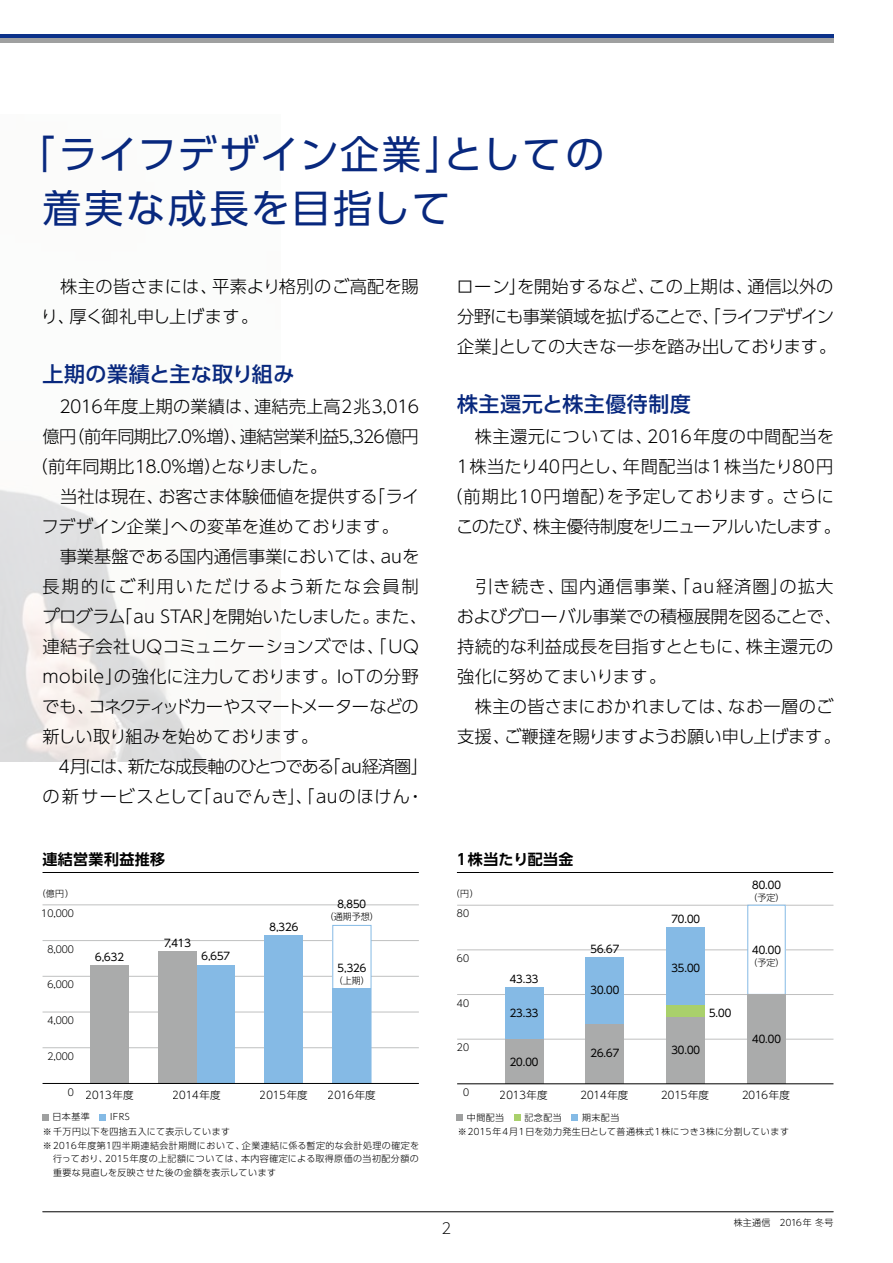
<style>
.page{position:relative;width:893px;height:1263px;background:#fff}
.page>*{position:absolute;margin:0;border:0;box-sizing:border-box;transform-origin:0 0}
.t1{font:39px/54px "UD Shin Go Pro";letter-spacing:.045em;color:#08287e}
.t2{font:500 21px "UD Shin Go Pro";letter-spacing:.025em;color:#08287e}
.t3{font:300 17.25px/30px "UD Shin Go Pro";letter-spacing:-.005em;color:#000}
.t4{font:300 17.25px/30px "UD Shin Go Pro";letter-spacing:-.025em;color:#000}
.t5{font:300 17.25px/30px "UD Shin Go Pro";letter-spacing:.025em;color:#000}
.t6{font:300 17.25px "UD Shin Go Pro";letter-spacing:-.08em;color:#000}
.t7{font:300 17.25px "UD Shin Go Pro";letter-spacing:-.03em;color:#000}
.t8{font:300 17.25px "UD Shin Go Pro";letter-spacing:-.045em;color:#000}
.t9{font:300 17.25px "UD Shin Go Pro";letter-spacing:.02em;color:#000}
.t10{font:300 17.25px "UD Shin Go Pro";letter-spacing:.055em;color:#000}
.t11{font:300 17.25px "UD Shin Go Pro";letter-spacing:-.06em;color:#000}
.t12{font:300 17.25px "UD Shin Go Pro";letter-spacing:.045em;color:#000}
.t13{font:300 17.25px "UD Shin Go Pro";letter-spacing:.11em;color:#000}
.t14{font:700 15px "UD Shin Go Pro De";letter-spacing:.025em;color:#000}
.t15{font:200 15px "MO Clear Tone SG";color:#000}
.t16{font:10.5px "MO Clear Tone SG";color:#000}
.t17{font:300 10.5px "MO Clear Tone SG";color:#000}
.t18{font:300 9.75px "MO Clear Tone SG";color:#000}
.t19{font:300 9px "UD Shin Go Pro";letter-spacing:.05em;color:#000}
.t20{font:300 9px "UD Shin Go Pro";letter-spacing:-.155em;color:#000}
.s1{font-family:"MO Clear Tone SG"}
.s2{font-family:"MO Clear Tone SG";font-weight:600}
.s3{font-family:"UD Shin Go Pro"}
</style>
<div class="page">
<img style="left:0;top:489px;width:205px;height:272px">
<hr style="left:43px;top:1047px;width:376px;height:1px;background:#bfc0c0">
<hr style="left:43px;top:1012px;width:376px;height:1px;background:#bfc0c0">
<hr style="left:43px;top:976px;width:376px;height:1px;background:#bfc0c0">
<hr style="left:43px;top:940px;width:376px;height:1px;background:#bfc0c0">
<hr style="left:43px;top:904px;width:376px;height:1px;background:#bfc0c0">
<div style="left:197px;top:964px;width:38px;height:119px;background:#85bae5"></div>
<div style="left:90px;top:965px;width:39px;height:118px;background:#aaabab"></div>
<div style="left:158px;top:951px;width:39px;height:132px;background:#aaabab"></div>
<div style="left:265px;top:935px;width:38px;height:148px;background:#85bae5"></div>
<div style="left:333px;top:925px;width:38px;height:158px;background:#fff"></div>
<div style="left:332px;top:925px;width:39px;height:159px;border:1px solid #85bae5"></div>
<div style="left:333px;top:988px;width:38px;height:95px;background:#85bae5"></div>
<hr style="left:43px;top:1083px;width:376px;height:1px;background:#000">
<hr style="left:457px;top:1039px;width:376px;height:1px;background:#bfc0c0">
<hr style="left:457px;top:994px;width:376px;height:1px;background:#bfc0c0">
<hr style="left:457px;top:949px;width:376px;height:1px;background:#bfc0c0">
<hr style="left:457px;top:905px;width:376px;height:1px;background:#bfc0c0">
<div style="left:505px;top:987px;width:38px;height:52px;background:#85bae5"></div>
<div style="left:586px;top:957px;width:38px;height:67px;background:#85bae5"></div>
<div style="left:748px;top:905px;width:37px;height:89px;background:#fff"></div>
<div style="left:747px;top:905px;width:39px;height:90px;border:1px solid #85bae5"></div>
<div style="left:505px;top:1039px;width:38px;height:45px;background:#aaabab"></div>
<div style="left:586px;top:1024px;width:38px;height:60px;background:#aaabab"></div>
<div style="left:747px;top:994px;width:39px;height:90px;background:#aaabab"></div>
<div style="left:667px;top:927px;width:38px;height:79px;background:#85bae5"></div>
<div style="left:667px;top:1006px;width:38px;height:11px;background:#a9d06b"></div>
<div style="left:667px;top:1017px;width:38px;height:67px;background:#aaabab"></div>
<hr style="left:457px;top:1083px;width:376px;height:1px;background:#000">
<svg style="left:43px;top:1114px;width:6px;height:6px"></svg>
<svg style="left:100px;top:1114px;width:6px;height:6px"></svg>
<div style="left:457px;top:1114px;width:6px;height:7px;background:#9fa0a0"></div>
<div style="left:514px;top:1114px;width:7px;height:7px;background:#a9d06b"></div>
<div style="left:572px;top:1114px;width:6px;height:7px;background:#84bae5"></div>
<hr style="left:43px;top:872px;width:376px;height:1px;background:#000">
<hr style="left:457px;top:872px;width:376px;height:1px;background:#000">
<div style="left:0;top:34px;width:833px;height:9px;background:#0c328a"></div>
<div style="left:0;top:38px;width:833px;height:5px;background:#9fa0a0"></div>
<hr style="left:43px;top:1211px;width:790px;height:1px;background:#000">
<h1 class="t1" style="left:43px;top:126px;width:564px;text-indent:-27px">「ライフデザイン企業」としての着実な成長を目指して</h1>
<p class="t5" style="left:41px;top:271px;width:379px">　株主の皆さまには、平素より格別のご高配を賜り、厚く御礼申し上げます。</p>
<p class="t2" style="left:43px;top:357px;width:253px">上期の業績と主な取り組み</p>
<p class="t3" style="left:60px;top:391px;width:361px"><span class="s1">2016</span>年度上期の業績は、連結売上高<span class="s1">2</span>兆<span class="s1">3,016</span></p>
<p class="t8" style="left:43px;top:422px;width:378px">億円（前年同期比<span class="s1">7.0</span>％増）、連結営業利益<span class="s1">5,326</span>億円</p>
<p class="t7" style="left:30px;top:452px;width:298px">（前年同期比<span class="s1">18.0</span>％増）となりました。</p>
<p class="t3" style="left:43px;top:481px;width:378px">　当社は現在、お客さま体験価値を提供する「ライ</p>
<p class="t3" style="left:42px;top:511px;width:359px">フデザイン企業」への変革を進めております。</p>
<p class="t3" style="left:43px;top:541px;width:378px">　事業基盤である国内通信事業においては、<span class="s1">au</span>を</p>
<p class="t13" style="left:43px;top:572px;width:378px">長期的にご利用いただけるよう新たな会員制</p>
<p class="t7" style="left:42px;top:602px;width:387px">プログラム「<span class="s1">au STAR</span>」を開始いたしました。また、</p>
<p class="t3" style="left:43px;top:631px;width:378px">連結子会社<span class="s1">UQ</span>コミュニケーションズでは、「<span class="s1">UQ</span></p>
<p class="t9" style="left:43px;top:662px;width:378px"><span class="s1">mobile</span>」の強化に注力しております。<span class="s1">IoT</span>の分野</p>
<p class="t6" style="left:42px;top:692px;width:378px">でも、コネクティッドカーやスマートメーターなどの</p>
<p class="t3" style="left:43px;top:721px;width:277px">新しい取り組みを始めております。</p>
<p class="t6" style="left:59px;top:752px;width:371px"><span class="s1">4</span>月には、新たな成長軸のひとつである「<span class="s1">au</span>経済圏」</p>
<p class="t10" style="left:43px;top:782px;width:383px">の新サービスとして「<span class="s1">au</span>でんき」、「<span class="s1">au</span>のほけん・</p>
<p class="t4" style="left:457px;top:271px;width:381px">ローン」を開始するなど、この上期は、通信以外の分野にも事業領域を拡げることで、「ライフデザイン企業」としての大きな一歩を踏み出しております。</p>
<p class="t2" style="left:457px;top:387px;width:235px">株主還元と株主優待制度</p>
<p class="t5" style="left:457px;top:421px;width:378px">　株主還元については、<span class="s1">2016</span>年度の中間配当を</p>
<p class="t3" style="left:457px;top:451px;width:378px"><span class="s1">1</span>株当たり<span class="s1">40</span>円とし、年間配当は<span class="s1">1</span>株当たり<span class="s1">80</span>円</p>
<p class="t12" style="left:445px;top:482px;width:390px">（前期比<span class="s1">10</span>円増配）を予定しております。さらに</p>
<p class="t11" style="left:456px;top:512px;width:386px">このたび、株主優待制度をリニューアルいたします。</p>
<p class="t3" style="left:457px;top:571px;width:387px">　引き続き、国内通信事業、「<span class="s1">au</span>経済圏」の拡大およびグローバル事業での積極展開を図ることで、持続的な利益成長を目指すとともに、株主還元の強化に努めてまいります。<br>　株主の皆さまにおかれましては、なお一層のご支援、ご鞭撻を賜りますようお願い申し上げます。</p>
<p class="t14" style="left:43px;top:847px;width:124px">連結営業利益推移</p>
<p class="t14" style="left:457px;top:847px;width:118px"><span class="s2">1</span>株当たり配当金</p>
<p class="t19" style="left:36px;top:886px;width:39px">（億円）</p>
<p class="t19" style="left:450px;top:886px;width:30px">（円）</p>
<p class="t18" style="left:41px;top:907px;width:34px">10,000</p>
<p class="t18" style="left:47px;top:942px;width:28px">8,000</p>
<p class="t18" style="left:47px;top:978px;width:28px">6,000</p>
<p class="t18" style="left:47px;top:1014px;width:28px">4,000</p>
<p class="t18" style="left:47px;top:1049px;width:28px">2,000</p>
<p class="t16" style="left:95px;top:949px;width:30px">6,632</p>
<p class="t16" style="left:164px;top:936px;width:28px">7,413</p>
<p class="t16" style="left:201px;top:949px;width:30px">6,657</p>
<p class="t16" style="left:269px;top:919px;width:30px">8,326</p>
<p class="t16" style="left:337px;top:897px;width:30px">8,850</p>
<p class="t19" style="left:325px;top:910px;width:55px">（通期予想）</p>
<p class="t16" style="left:338px;top:961px;width:30px">5,326</p>
<p class="t19" style="left:334px;top:973px;width:37px">（上期）</p>
<p class="t18" style="left:457px;top:907px;width:14px">80</p>
<p class="t18" style="left:457px;top:952px;width:14px">60</p>
<p class="t18" style="left:457px;top:996px;width:14px">40</p>
<p class="t18" style="left:457px;top:1041px;width:14px">20</p>
<p class="t16" style="left:510px;top:971px;width:30px">43.33</p>
<p class="t16" style="left:510px;top:1006px;width:30px">23.33</p>
<p class="t16" style="left:510px;top:1055px;width:30px">20.00</p>
<p class="t16" style="left:591px;top:942px;width:30px">56.67</p>
<p class="t16" style="left:591px;top:983px;width:30px">30.00</p>
<p class="t16" style="left:591px;top:1046px;width:30px">26.67</p>
<p class="t16" style="left:671px;top:912px;width:30px">70.00</p>
<p class="t16" style="left:671px;top:961px;width:30px">35.00</p>
<p class="t16" style="left:709px;top:1006px;width:24px">5.00</p>
<p class="t16" style="left:671px;top:1043px;width:30px">30.00</p>
<p class="t16" style="left:752px;top:877px;width:30px">80.00</p>
<p class="t19" style="left:748px;top:890px;width:37px">（予定）</p>
<p class="t16" style="left:752px;top:943px;width:30px">40.00</p>
<p class="t19" style="left:748px;top:955px;width:37px">（予定）</p>
<p class="t16" style="left:752px;top:1032px;width:30px">40.00</p>
<p class="t18" style="left:68px;top:1085px;width:8px">0</p>
<p class="t18" style="left:463px;top:1086px;width:8px">0</p>
<p class="t17" style="left:86px;top:1087px;width:49px">2013<span class="s3">年度</span></p>
<p class="t17" style="left:500px;top:1088px;width:49px">2013<span class="s3">年度</span></p>
<p class="t20" style="left:53px;top:1109px;width:81px">日本基準　 ＩＦＲＳ</p>
<p class="t19" style="left:467px;top:1110px;width:154px">中間配当　 記念配当　 期末配当</p>
<p class="t17" style="left:173px;top:1087px;width:49px">2014<span class="s3">年度</span></p>
<p class="t17" style="left:260px;top:1087px;width:49px">2015<span class="s3">年度</span></p>
<p class="t17" style="left:328px;top:1087px;width:49px">2016<span class="s3">年度</span></p>
<p class="t17" style="left:581px;top:1088px;width:49px">2014<span class="s3">年度</span></p>
<p class="t17" style="left:661px;top:1088px;width:49px">2015<span class="s3">年度</span></p>
<p class="t17" style="left:742px;top:1088px;width:49px">2016<span class="s3">年度</span></p>
<p class="t19" style="left:43px;top:1125px;width:189px">※ 千万円以下を四捨五入にて表示しています</p>
<p class="t19" style="left:43px;top:1138px;width:378px">※ <span class="s1">2016</span>年度第１四半期連結会計期間において、企業連結に係る暫定的な会計処理の確定を</p>
<p class="t19" style="left:53px;top:1152px;width:367px">行っており、<span class="s1">2015</span>年度の上記額については、本内容確定による取得原価の当初配分額の</p>
<p class="t19" style="left:53px;top:1165px;width:225px">重要な見直しを反映させた後の金額を表示しています</p>
<p class="t19" style="left:457px;top:1125px;width:333px">※ <span class="s1">2015</span>年<span class="s1">4</span>月<span class="s1">1</span>日を効力発生日として普通株式<span class="s1">1</span>株につき<span class="s1">3</span>株に分割しています</p>
<p class="t15" style="left:442px;top:1218px;width:11px">2</p>
<p class="t19" style="left:734px;top:1215px;width:101px">株主通信　<span class="s1">2016</span>年冬号</p>
</div>
